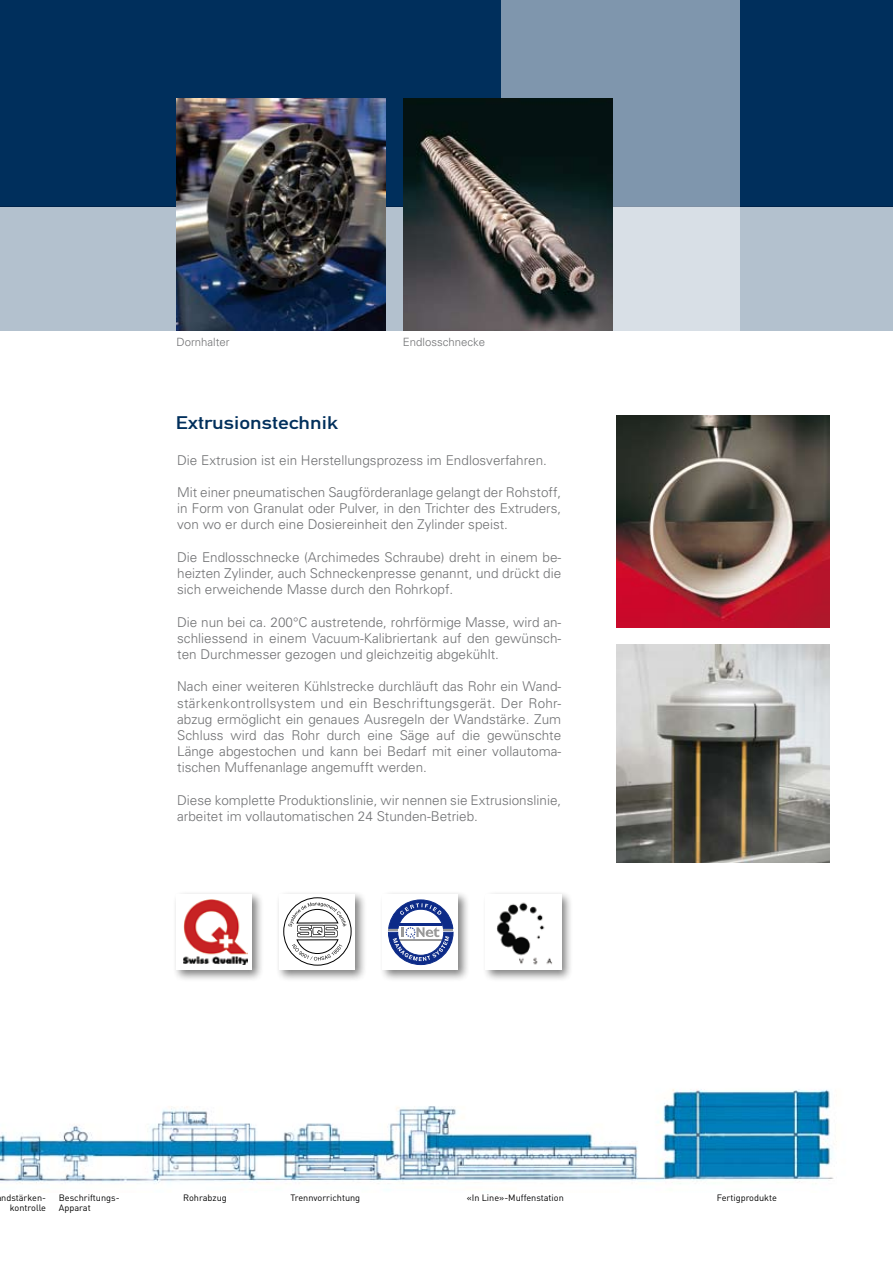
<style>
.page{position:relative;width:893px;height:1263px;background:#fff}
.page>*{position:absolute;margin:0;border:0;box-sizing:border-box;transform-origin:0 0}
.t1{font:18px "DIN Mittelschrift Alternate";color:#002f5c;scale:1.2 1}
.t2{font:300 13.5px/16.2px "Univers";color:#707173;text-align:justify}
.t3{font:300 11.4px "Univers";color:#707173}
.t4{font:9.15px/10.1px "DIN";color:#000;text-align:right}
</style>
<div class="page">
<div style="left:0;top:0;width:893px;height:206px;background:#002f5c"></div>
<div style="left:0;top:206px;width:893px;height:124px;background:#b3c1ce"></div>
<svg style="left:502px;top:0;width:238px;height:561px"></svg>
<img style="left:0;top:1089px;width:837px;height:95px">
<img style="left:617px;top:415px;width:212px;height:213px">
<img style="left:617px;top:645px;width:212px;height:218px">
<div style="left:482px;top:890px;width:92px;height:92px;background:#000;opacity:.5"></div>
<div style="left:486px;top:894px;width:75px;height:75px;background:#fff"></div>
<img style="left:496px;top:902px;width:56px;height:63px">
<div style="left:379px;top:890px;width:92px;height:92px;background:#000;opacity:.5"></div>
<div style="left:383px;top:894px;width:75px;height:75px;background:#fff"></div>
<svg style="left:388px;top:900px;width:65px;height:65px"></svg>
<div style="left:276px;top:890px;width:91px;height:92px;background:#000;opacity:.5"></div>
<div style="left:280px;top:894px;width:75px;height:75px;background:#fff"></div>
<svg style="left:284px;top:898px;width:67px;height:67px"></svg>
<div style="left:172px;top:890px;width:92px;height:92px;background:#000;opacity:.5"></div>
<div style="left:176px;top:894px;width:76px;height:75px;background:#fff"></div>
<img style="left:184px;top:899px;width:63px;height:65px">
<img style="left:176px;top:99px;width:210px;height:231px">
<img style="left:403px;top:99px;width:210px;height:231px">
<p class="t3" style="left:176px;top:335px;width:55px">Dornhalter</p>
<p class="t3" style="left:403px;top:335px;width:84px">Endlosschnecke</p>
<h1 class="t1" style="left:176px;top:412px;width:137px">Extrusionstechnik</h1>
<p class="t2" style="left:177px;top:451px;width:371px">Die Extrusion ist ein Herstellungsprozess im Endlosverfahren.</p>
<p class="t2" style="left:177px;top:484px;width:386px">Mit einer pneumatischen Saugförderanlage gelangt der Rohstoff, in Form von Granulat oder Pulver, in den Trichter des Extruders, von wo er durch eine Dosiereinheit den Zylinder speist.</p>
<p class="t2" style="left:177px;top:548px;width:386px">Die Endlosschnecke (Archimedes Schraube) dreht in einem be&shy;heizten Zylinder, auch Schneckenpresse genannt, und drückt die sich erweichende Masse durch den Rohrkopf.</p>
<p class="t2" style="left:177px;top:613px;width:386px">Die nun bei ca. 200°C austretende, rohrförmige Masse, wird an&shy;schliessend in einem Vacuum-Kalibriertank auf den gewünsch&shy;ten Durchmesser gezogen und gleichzeitig abgekühlt.</p>
<p class="t2" style="left:177px;top:678px;width:386px">Nach einer weiteren Kühlstrecke durchläuft das Rohr ein Wand&shy;stärkenkontrollsystem und ein Beschriftungsgerät. Der Rohr&shy;abzug ermöglicht ein genaues Ausregeln der Wandstärke. Zum Schluss wird das Rohr durch eine Säge auf die gewünschte Länge abgestochen und kann bei Bedarf mit einer vollautoma&shy;tischen Muffenanlage angemufft werden.</p>
<p class="t2" style="left:177px;top:791px;width:386px">Diese komplette Produktionslinie, wir nennen sie Extrusionslinie, arbeitet im vollautomatischen 24 Stunden-Betrieb.</p>
<p class="t4" style="left:1px;top:1192px;width:46px">ndstärken&shy;kontrolle</p>
<p class="t4" style="left:59px;top:1192px;width:62px;text-align:left">Beschriftungs-<br>Apparat</p>
<p class="t4" style="left:183px;top:1192px;width:45px">Rohrabzug</p>
<p class="t4" style="left:290px;top:1192px;width:71px">Trennvorrichtung</p>
<p class="t4" style="left:467px;top:1192px;width:99px">«In Line»-Muffenstation</p>
<p class="t4" style="left:717px;top:1192px;width:62px">Fertigprodukte</p>
</div>
